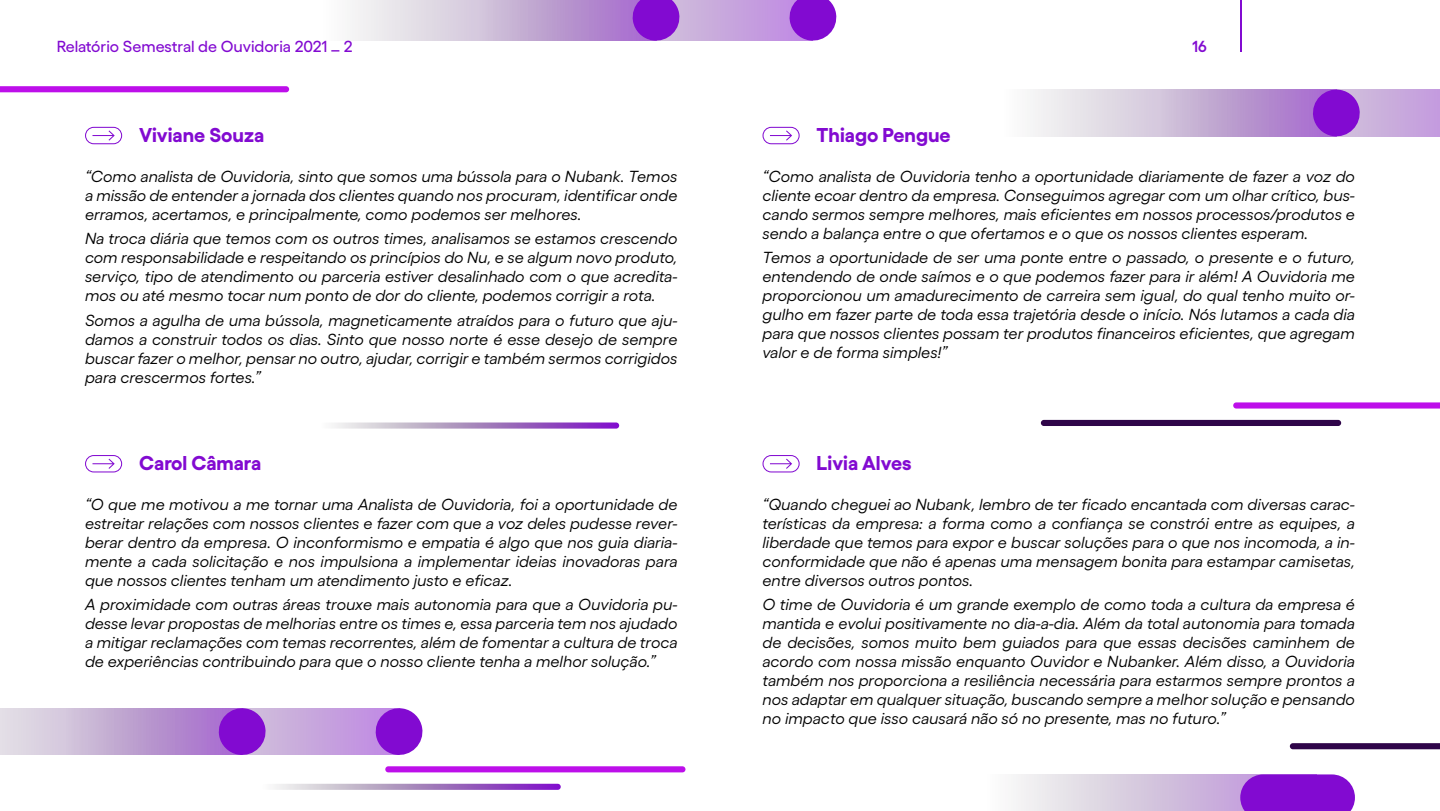
<style>
.page{position:relative;width:1440px;height:811px;background:#fff}
.page>*{position:absolute;margin:0;border:0;box-sizing:border-box;transform-origin:0 0}
.t1{font:700 20px "Gellix";color:#820ad1}
.t2{font:italic 16px/19px "Gellix";color:#000;text-align:justify}
.t3{font:500 16px "Gellix";color:#820ad1}
.t4{font:600 16px "Gellix";color:#820ad1}
</style>
<div class="page">
<svg style="left:260px;top:783px;width:301px;height:7px;background:#ba98d1"></svg>
<svg style="left:319px;top:422px;width:300px;height:6px;background:#b692ce"></svg>
<div style="left:385px;top:766px;width:300px;height:6px;background:#bd0fea;border-radius:3px"></div>
<svg style="left:1233px;top:402px;width:207px;height:6px"></svg>
<svg style="left:1290px;top:743px;width:150px;height:6px"></svg>
<div style="left:1041px;top:420px;width:300px;height:6px;background:#f0eef2"></div>
<div style="left:1041px;top:420px;width:300px;height:6px;background:#2f0549;border-radius:3px"></div>
<svg style="left:268px;top:708px;width:105px;height:47px;background:#c7a3dd"></svg>
<svg style="left:373px;top:708px;width:49px;height:47px;background:#9836d8"></svg>
<svg style="left:0;top:708px;width:217px;height:47px;background:#c5acd6"></svg>
<svg style="left:217px;top:708px;width:51px;height:47px;background:#9232d2"></svg>
<svg style="left:682px;top:0;width:105px;height:41px;background:#c6a3de"></svg>
<svg style="left:787px;top:0;width:49px;height:41px;background:#942fd7"></svg>
<div style="left:319px;top:0;width:337px;height:41px;background:linear-gradient(to right,#fffff8,#a06ec1)"></div>
<svg style="left:630px;top:0;width:52px;height:41px;background:#912dd2"></svg>
<svg style="left:1362px;top:90px;width:78px;height:46px;background:#c8a9dc"></svg>
<div style="left:999px;top:90px;width:337px;height:46px;background:linear-gradient(to right,#fffff8,#a06ec1)"></div>
<svg style="left:1311px;top:90px;width:51px;height:46px;background:#922fd2"></svg>
<svg style="left:1016px;top:774px;width:224px;height:37px;background:#d9cce2"></svg>
<svg style="left:1240px;top:774px;width:115px;height:37px;background:#8919d3"></svg>
<hr style="left:1240px;top:0;width:1px;height:51px;background:#820ad1">
<svg style="left:85px;top:127px;width:37px;height:17px"></svg>
<svg style="left:85px;top:455px;width:37px;height:17px"></svg>
<svg style="left:763px;top:127px;width:37px;height:17px"></svg>
<svg style="left:763px;top:455px;width:37px;height:17px"></svg>
<svg style="left:0;top:86px;width:289px;height:6px;background:#bf17ea"></svg>
<p class="t3" style="left:57px;top:33px;width:298px">Relatório Semestral de Ouvidoria 2021 _ 2</p>
<p class="t4" style="left:1192px;top:33px;width:16px">16</p>
<p class="t1" style="left:139px;top:119px;width:126px">Viviane Souza</p>
<p class="t2" style="left:85px;top:165px;width:594px">“Como analista de Ouvidoria, sinto que somos uma bússola para o Nubank. Temos a missão de entender a jornada dos clientes quando nos procuram, identificar onde erramos, acertamos, e principalmente, como podemos ser melhores.</p>
<p class="t2" style="left:85px;top:227px;width:594px">Na troca diária que temos com os outros times, analisamos se estamos crescendo com responsabilidade e respeitando os princípios do Nu, e se algum novo produto, serviço, tipo de atendimento ou parceria estiver desalinhado com o que acredita&shy;mos ou até mesmo tocar num ponto de dor do cliente, podemos corrigir a rota.</p>
<p class="t2" style="left:85px;top:309px;width:594px">Somos a agulha de uma bússola, magneticamente atraídos para o futuro que aju&shy;damos a construir todos os dias. Sinto que nosso norte é esse desejo de sempre buscar fazer o melhor, pensar no outro, ajudar, corrigir e também sermos corrigidos para crescermos fortes.”</p>
<p class="t1" style="left:139px;top:447px;width:124px">Carol Câmara</p>
<p class="t2" style="left:85px;top:493px;width:594px">“O que me motivou a me tornar uma Analista de Ouvidoria, foi a oportunidade de estreitar relações com nossos clientes e fazer com que a voz deles pudesse rever&shy;berar dentro da empresa. O inconformismo e empatia é algo que nos guia diaria&shy;mente a cada solicitação e nos impulsiona a implementar ideias inovadoras para que nossos clientes tenham um atendimento justo e eficaz.</p>
<p class="t2" style="left:85px;top:593px;width:594px">A proximidade com outras áreas trouxe mais autonomia para que a Ouvidoria pu&shy;desse levar propostas de melhorias entre os times e, essa parceria tem nos ajudado a mitigar reclamações com temas recorrentes, além de fomentar a cultura de troca de experiências contribuindo para que o nosso cliente tenha a melhor solução.”</p>
<p class="t1" style="left:817px;top:119px;width:136px">Thiago Pengue</p>
<p class="t2" style="left:763px;top:165px;width:594px">“Como analista de Ouvidoria tenho a oportunidade diariamente de fazer a voz do cliente ecoar dentro da empresa. Conseguimos agregar com um olhar crítico, bus&shy;cando sermos sempre melhores, mais eficientes em nossos processos/produtos e sendo a balança entre o que ofertamos e o que os nossos clientes esperam.</p>
<p class="t2" style="left:763px;top:246px;width:594px">Temos a oportunidade de ser uma ponte entre o passado, o presente e o futuro, entendendo de onde saímos e o que podemos fazer para ir além! A Ouvidoria me proporcionou um amadurecimento de carreira sem igual, do qual tenho muito or&shy;gulho em fazer parte de toda essa trajetória desde o início. Nós lutamos a cada dia para que nossos clientes possam ter produtos financeiros eficientes, que agregam valor e de forma simples!”</p>
<p class="t1" style="left:817px;top:447px;width:96px">Livia Alves</p>
<p class="t2" style="left:763px;top:493px;width:594px">“Quando cheguei ao Nubank, lembro de ter ficado encantada com diversas carac&shy;terísticas da empresa: a forma como a confiança se constrói entre as equipes, a liberdade que temos para expor e buscar soluções para o que nos incomoda, a in&shy;conformidade que não é apenas uma mensagem bonita para estampar camisetas, entre diversos outros pontos.</p>
<p class="t2" style="left:763px;top:593px;width:594px">O time de Ouvidoria é um grande exemplo de como toda a cultura da empresa é mantida e evolui positivamente no dia-a-dia. Além da total autonomia para tomada de decisões, somos muito bem guiados para que essas decisões caminhem de acordo com nossa missão enquanto Ouvidor e Nubanker. Além disso, a Ouvidoria também nos proporciona a resiliência necessária para estarmos sempre prontos a nos adaptar em qualquer situação, buscando sempre a melhor solução e pensando no impacto que isso causará não só no presente, mas no futuro.”</p>
</div>
